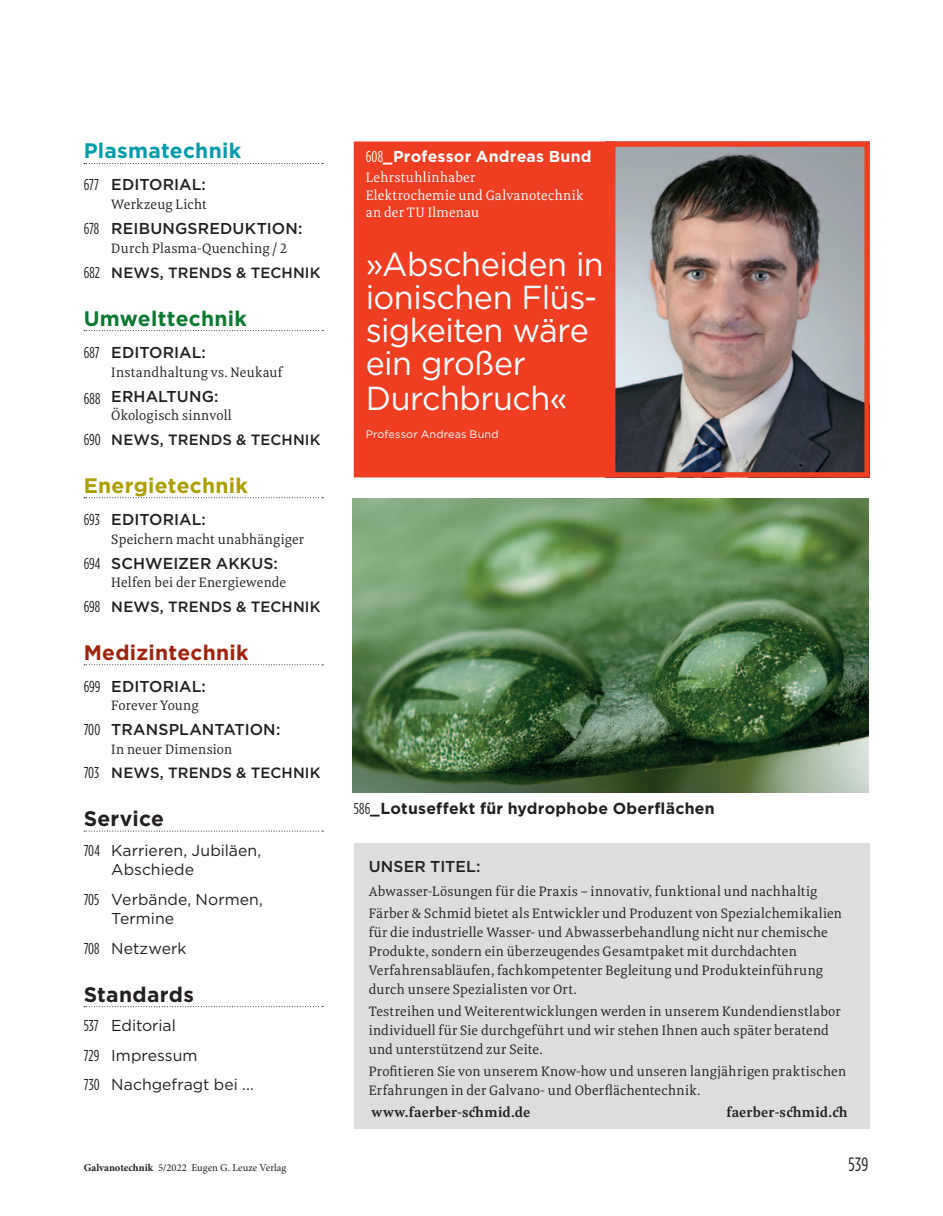
<style>
.page{position:relative;width:943px;height:1216px;background:#fff}
.page>*{position:absolute;margin:0;border:0;box-sizing:border-box;transform-origin:0 0}
.t1{font:33.25px/33.8px "Gotham";letter-spacing:-.015em;color:#fff}
.t2{font:700 21px "Gotham";letter-spacing:.015em;color:#231f20}
.t3{font:700 21px "Gotham";letter-spacing:.015em;color:#ab9f01}
.t4{font:700 21px "Gotham";letter-spacing:.015em;color:#9e240d}
.t5{font:700 21px "Gotham";letter-spacing:.01em;color:#009cac}
.t6{font:700 21px "Gotham";letter-spacing:.01em;color:#0b7931}
.t7{font:19.25px "Gotham Condensed";color:#231f20}
.t8{font:700 15.92px "Gotham";letter-spacing:.015em;color:#231f20}
.t9{font:700 15.92px "Gotham";letter-spacing:.015em;color:#fff}
.t10{font:500 15.75px "Gotham";letter-spacing:.005em;color:#231f20}
.t11{font:15.75px/19.6px "Gotham";color:#231f20}
.t12{font:500 14.88px "Gotham";letter-spacing:.01em;color:#231f20}
.t13{font:14px/19.1px "Meret Pro";letter-spacing:.01em;color:#231f20}
.t14{font:14px/17.5px "Meret Pro";letter-spacing:.02em;color:#fff}
.t15{font:700 14px "Meret Pro";letter-spacing:.01em;color:#231f20}
.t16{font:10.85px "Gotham";letter-spacing:.015em;color:#fff}
.t17{font:10.5px "Minion Pro";color:#231f20}
.s1{font-family:"Gotham Condensed";font-weight:400}
.s2{font-family:"Gotham Condensed";font-weight:400;font-size:15.75px}
.s3{font-family:"Gotham Condensed"}
.s4{font-weight:700}
</style>
<div class="page">
<img style="left:352px;top:498px;width:516px;height:294px">
<img style="left:615px;top:147px;width:248px;height:324px">
<div style="left:605px;top:141px;width:264px;height:336px;border:5px solid #ef3e22"></div>
<div style="left:357px;top:145px;width:255px;height:329px;background:#ef3e22"></div>
<div style="left:354px;top:141px;width:261px;height:336px;border:7px solid #ef3e22"></div>
<svg style="left:84px;top:163px;width:239px;height:1px"></svg>
<svg style="left:84px;top:330px;width:239px;height:1px"></svg>
<svg style="left:84px;top:497px;width:239px;height:1px"></svg>
<svg style="left:84px;top:664px;width:239px;height:1px"></svg>
<svg style="left:84px;top:830px;width:239px;height:1px"></svg>
<svg style="left:84px;top:1006px;width:239px;height:1px"></svg>
<div style="left:354px;top:843px;width:515px;height:285px;background:#dcdddf"></div>
<h2 class="t5" style="left:84px;top:139px;width:159px">Plasmatechnik</h2>
<p class="t10" style="left:84px;top:176px;width:124px"><span class="s1">677</span> EDITORIAL:</p>
<p class="t13" style="left:111px;top:195px;width:97px">Werkzeug Licht</p>
<p class="t10" style="left:84px;top:219px;width:220px"><span class="s1">678</span> REIBUNGSREDUKTION:</p>
<p class="t13" style="left:111px;top:239px;width:178px">Durch Plasma-Quenching / 2</p>
<p class="t12" style="left:84px;top:264px;width:238px"><span class="s2">682</span> NEWS, TREN DS &amp; TECHN IK</p>
<h2 class="t6" style="left:84px;top:306px;width:165px">Umwelttechnik</h2>
<p class="t10" style="left:84px;top:343px;width:124px"><span class="s1">687</span> EDITORIAL:</p>
<p class="t13" style="left:111px;top:362px;width:172px">Instandhaltung vs. Neukauf</p>
<p class="t10" style="left:84px;top:387px;width:136px"><span class="s1">688</span> ERHALTUNG :</p>
<p class="t13" style="left:111px;top:406px;width:122px">Ökologisch sinnvoll</p>
<p class="t12" style="left:84px;top:431px;width:238px"><span class="s2">690</span> NEWS, TREN DS &amp; TECHN IK</p>
<h2 class="t3" style="left:84px;top:473px;width:166px">Energietechnik</h2>
<p class="t10" style="left:84px;top:510px;width:124px"><span class="s1">693</span> EDITORIAL:</p>
<p class="t13" style="left:111px;top:529px;width:194px">Speichern macht unabhängiger</p>
<p class="t10" style="left:84px;top:554px;width:196px"><span class="s1">694</span> SCHWEIZER AKKUS:</p>
<p class="t13" style="left:111px;top:573px;width:176px">Helfen bei der Energiewende</p>
<p class="t12" style="left:84px;top:598px;width:238px"><span class="s2">698</span> NEWS, TREN DS &amp; TECHN IK</p>
<h2 class="t4" style="left:84px;top:640px;width:166px">Medizintechnik</h2>
<p class="t10" style="left:84px;top:677px;width:124px"><span class="s1">699</span> EDITORIAL:</p>
<p class="t13" style="left:111px;top:696px;width:89px">Forever Young</p>
<p class="t10" style="left:84px;top:720px;width:198px"><span class="s1">700</span> TRANSPLANTATION :</p>
<p class="t13" style="left:111px;top:739px;width:122px">In neuer Dimension</p>
<p class="t12" style="left:84px;top:764px;width:238px"><span class="s2">703</span> NEWS, TREN DS &amp; TECHN IK</p>
<h2 class="t2" style="left:84px;top:806px;width:82px">Service</h2>
<p class="t11" style="left:111px;top:840px;width:152px;text-indent:-28px"><span class="s3">704</span> Karrieren, Jubiläen,<br>Abschiede</p>
<p class="t11" style="left:111px;top:889px;width:153px;text-indent:-28px"><span class="s3">705</span> Verbände, Normen,<br>Termine</p>
<p class="t11" style="left:84px;top:938px;width:104px"><span class="s3">708</span> Netzwerk</p>
<h2 class="t2" style="left:84px;top:982px;width:112px">Standards</h2>
<p class="t11" style="left:84px;top:1010px;width:172px;line-height:29.6px"><span class="s3">537</span> Editorial<br><span class="s3">729</span> Impressum<br><span class="s3">730</span> Nachgefragt bei ...</p>
<p class="t9" style="left:366px;top:147px;width:227px"><span class="s2">608</span>_Professor Andreas Bund</p>
<p class="t14" style="left:366px;top:169px;width:219px">Lehrstuhlinhaber<br>Elektrochemie und Galvanotechnik an der TU Ilmenau</p>
<h1 class="t1" style="left:366px;top:246px;width:239px">»Abscheiden in ionischen Flüs&shy;sigkeiten wäre ein großer<br>Durchbruch«</h1>
<p class="t16" style="left:366px;top:428px;width:134px">Professor Andreas Bund</p>
<p class="t8" style="left:354px;top:798px;width:362px"><span class="s2">586</span>_Lotuseffekt für hydrophobe Oberflächen</p>
<p class="t10" style="left:368px;top:857px;width:113px">UNSER TITEL:</p>
<p class="t13" style="left:368px;top:880px;width:475px;line-height:21.7px">Abwasser-Lösungen für die Praxis – innovativ, funktional und nachhaltig<br>Färber &amp; Schmid bietet als Entwickler und Produzent von Spezialchemikalien</p>
<p class="t13" style="left:368px;top:922px;width:460px">für die industrielle Wasser- und Abwasserbehandlung nicht nur chemische Produkte, sondern ein überzeugendes Gesamtpaket mit durchdachten Verfahrensabläufen, fachkompetenter Begleitung und Produkteinführung durch unsere Spezialisten vor Ort.</p>
<p class="t13" style="left:368px;top:1001px;width:473px">Testreihen und Weiterentwicklungen werden in unserem Kundendienstlabor individuell für Sie durchgeführt und wir stehen Ihnen auch später beratend und unterstützend zur Seite.</p>
<p class="t13" style="left:368px;top:1061px;width:479px">Profitieren Sie von unserem Know-how und unseren langjährigen praktischen<br>Erfahrungen in der Galvano- und Oberflächentechnik.</p>
<p class="t15" style="left:371px;top:1101px;width:160px">www.faerber-schmid.de</p>
<p class="t15" style="left:726px;top:1101px;width:123px">faerber-schmid.ch</p>
<p class="t17" style="left:84px;top:1160px;width:204px"><span class="s4">Galvanotechnik</span> 5/2022 Eugen G. Leuze Verlag</p>
<h3 class="t7" style="left:848px;top:1153px;width:22px">539</h3>
</div>
